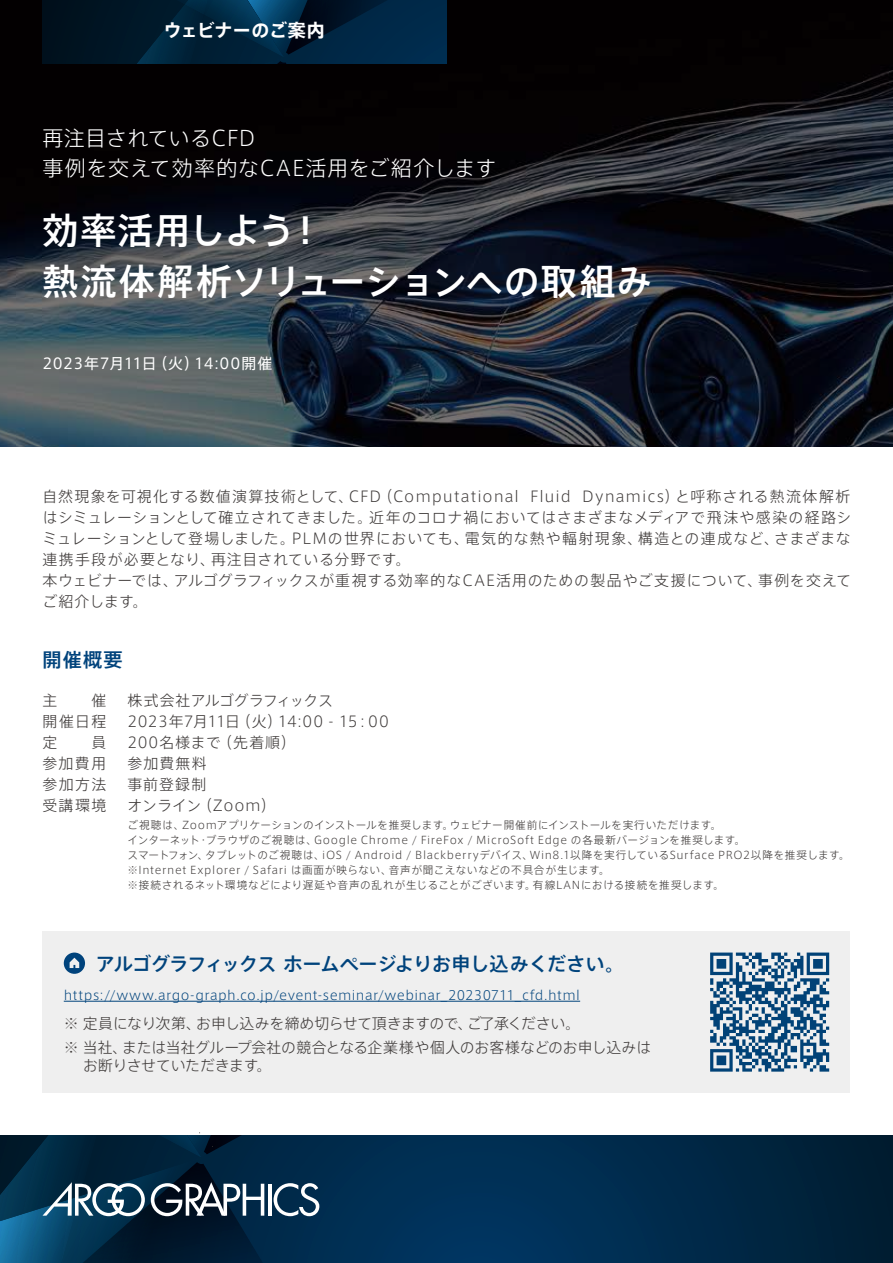
<style>
.page{position:relative;width:893px;height:1263px;background:#fff}
.page>*{position:absolute;margin:0;border:0;box-sizing:border-box;transform-origin:0 0}
.t1{font:500 36px/51px "Axis Std";letter-spacing:.01em;color:#fff}
.t2{font:300 21px/30px "Axis Std";letter-spacing:.035em;color:#fff}
.t3{font:500 19.2px "Axis Std";letter-spacing:-.025em;color:#00437c}
.t4{font:700 18px "Axis Std";letter-spacing:.005em;color:#fff}
.t5{font:300 14.85px/21px "Axis Std";letter-spacing:.055em;color:#3e3a39}
.t6{font:300 14.85px/21px "Axis Std";letter-spacing:.035em;color:#3e3a39;text-align:justify}
.t7{font:300 14.85px/24px "Axis Std";letter-spacing:-.015em;color:#3e3a39}
.t8{font:14.85px "Axis Std";letter-spacing:.03em;color:#fff}
.t9{font:300 14.85px "Axis Std";letter-spacing:-.02em;color:#3e3a39}
.t10{font:300 12.75px "Axis Std";letter-spacing:.03em;color:#00437c}
.t11{font:300 10.65px/15px "Axis Std";letter-spacing:.055em;color:#3e3a39}
</style>
<div class="page">
<svg style="left:0;top:0;width:893px;height:446px;background:#1a1e25"></svg>
<svg style="left:43px;top:0;width:403px;height:64px;background:#002139"></svg>
<svg style="left:524px;top:1135px;width:369px;height:128px;background:#002745"></svg>
<svg style="left:0;top:1132px;width:524px;height:131px;background:#123a57"></svg>
<div style="left:43px;top:931px;width:807px;height:162px;background:#efefef"></div>
<svg style="left:64px;top:952px;width:21px;height:22px"></svg>
<hr style="left:64px;top:1001px;width:516px;height:1px;background:#00437c">
<svg style="left:710px;top:952px;width:119px;height:119px"></svg>
<h3 class="t4" style="left:163px;top:17px;width:163px">ウェビナーのご案内</h3>
<h2 class="t2" style="left:43px;top:122px;width:455px">再注目されているCFD<br>事例を交えて効率的なCAE活用をご紹介します</h2>
<h1 class="t1" style="left:43px;top:203px;width:611px">効率活用しよう！<br>熱流体解析ソリューションへの取組み</h1>
<h3 class="t8" style="left:43px;top:353px;width:231px">2023年7月11日（火）14:00開催</h3>
<p class="t5" style="left:43px;top:485px;width:810px">自然現象を可視化する数値演算技術として、CFD（Computational Fluid Dynamics）と呼称される熱流体解析はシミュレーションとして確立されてきました。近年のコロナ禍においてはさまざまなメディアで飛沫や感染の経路シミュレーションとして登場しました。PLMの世界においても、電気的な熱や輻射現象、構造との連成など、さまざまな連携手段が必要となり、再注目されている分野です。<br>本ウェビナーでは、アルゴグラフィックスが重視する効率的なCAE活用のための製品やご支援について、事例を交えてご紹介します。</p>
<h3 class="t3" style="left:43px;top:646px;width:82px">開催概要</h3>
<h3 class="t6" style="left:43px;top:689px;width:16px">主</h3>
<h3 class="t6" style="left:43px;top:689px;width:65px;text-indent:49px">催開催日程定</h3>
<h3 class="t6" style="left:43px;top:731px;width:65px;text-indent:49px">員参加費用参加方法受講環境</h3>
<h3 class="t6" style="left:128px;top:689px;width:263px;text-align:left">株式会社アルゴグラフィックス<br>2023年7月11日（火）14:00 - 15：00<br>200名様まで（先着順）<br>参加費無料<br>事前登録制<br>オンライン（Zoom）</h3>
<p class="t11" style="left:128px;top:816px;width:724px">ご視聴は、Zoomアプリケーションのインストールを推奨します。ウェビナー開催前にインストールを実行いただけます。<br>インターネット・ブラウザのご視聴は、Google Chrome / FireFox / MicroSoft Edge の各最新バージョンを推奨します。<br>スマートフォン、タブレットのご視聴は、iOS / Android / Blackberryデバイス、Win8.1以降を実行しているSurface PRO2以降を推奨します。※Internet Explorer / Safari は画面が映らない、音声が聞こえないなどの不具合が生じます。<br>※接続されるネット環境などにより遅延や音声の乱れが生じることがございます。有線LANにおける接続を推奨します。</p>
<h3 class="t3" style="left:96px;top:949px;width:530px">アルゴグラフィックス ホームページよりお申し込みください。</h3>
<p class="t10" style="left:64px;top:986px;width:518px">https://www.argo-graph.co.jp/event-seminar/webinar_20230711_cfd.html</p>
<h3 class="t7" style="left:64px;top:1011px;width:589px">※ 定員になり次第、お申し込みを締め切らせて頂きますので、ご了承ください。<br>※ 当社、または当社グループ会社の競合となる企業様や個人のお客様などのお申し込みは</h3>
<h3 class="t9" style="left:64px;top:1055px;width:209px">　 お断りさせていただきます。</h3>
</div>
